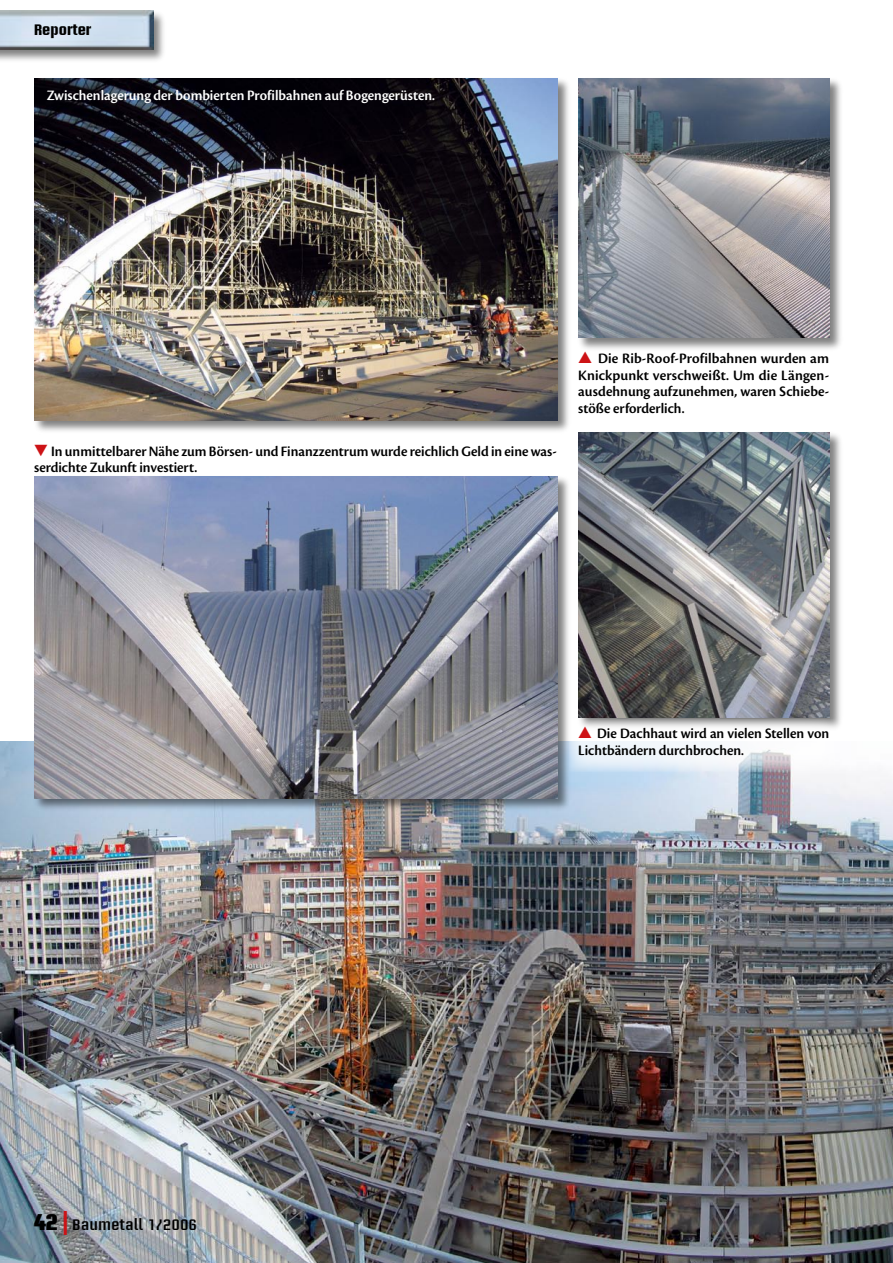
<style>
.page{position:relative;width:893px;height:1263px;background:#fff}
.page>*{position:absolute;margin:0;border:0;box-sizing:border-box;transform-origin:0 0}
.t1{font:15px/16.5px "Cronos Pro Semibold Disp";color:#000}
.t2{font:15px "Cronos Pro Semibold Disp";color:#fff}
.t3{font:600 15px "Briem Akademi Std";color:#000}
.t4{font:700 15px "Briem Akademi Std";color:#000}
.s1{color:#cd1316}
.s2{font-weight:900;font-size:22.5px}
.s3{font-size:24px;color:#cd1316}
</style>
<div class="page">
<div style="left:33px;top:77px;width:539px;height:358px;background:#000;opacity:.5"></div>
<img style="left:34px;top:78px;width:523px;height:342px">
<img style="left:0;top:741px;width:893px;height:522px">
<div style="left:577px;top:77px;width:267px;height:275px;background:#000;opacity:.5"></div>
<img style="left:578px;top:78px;width:251px;height:259px">
<div style="left:577px;top:431px;width:267px;height:300px;background:#000;opacity:.5"></div>
<img style="left:578px;top:432px;width:251px;height:285px">
<div style="left:33px;top:475px;width:539px;height:337px;background:#000;opacity:.5"></div>
<img style="left:34px;top:476px;width:523px;height:322px">
<svg style="left:569px;top:719px;width:269px;height:53px"></svg>
<div style="left:0;top:9px;width:168px;height:54px;background:#000;opacity:.5"></div>
<img style="left:0;top:11px;width:153px;height:38px">
<p class="t4" style="left:34px;top:22px;width:59px">Reporter</p>
<p class="t2" style="left:47px;top:86px;width:390px">Zwischenlagerung der bombierten Profilbahnen auf Bogengerüsten.</p>
<p class="t1" style="left:34px;top:443px;width:524px"><span class="s1">▼</span> In unmittelbarer Nähe zum Börsen- und Finanzzentrum wurde reichlich Geld in eine was&shy;serdichte Zukunft investiert.</p>
<p class="t1" style="left:578px;top:350px;width:252px;text-align:justify"><span class="s1">▲</span> Die Rib-Roof-Profilbahnen wurden am Knickpunkt verschweißt. Um die Längen&shy;ausdehnung aufzunehmen, waren Schiebe&shy;stöße erforderlich.</p>
<p class="t1" style="left:578px;top:725px;width:253px"><span class="s1">▲</span> Die Dachhaut wird an vielen Stellen von<br>Lichtbändern durchbrochen.</p>
<p class="t3" style="left:34px;top:1216px;width:165px"><span class="s2">42</span> <span class="s3">|</span> Baumetall 1/2006</p>
</div>
